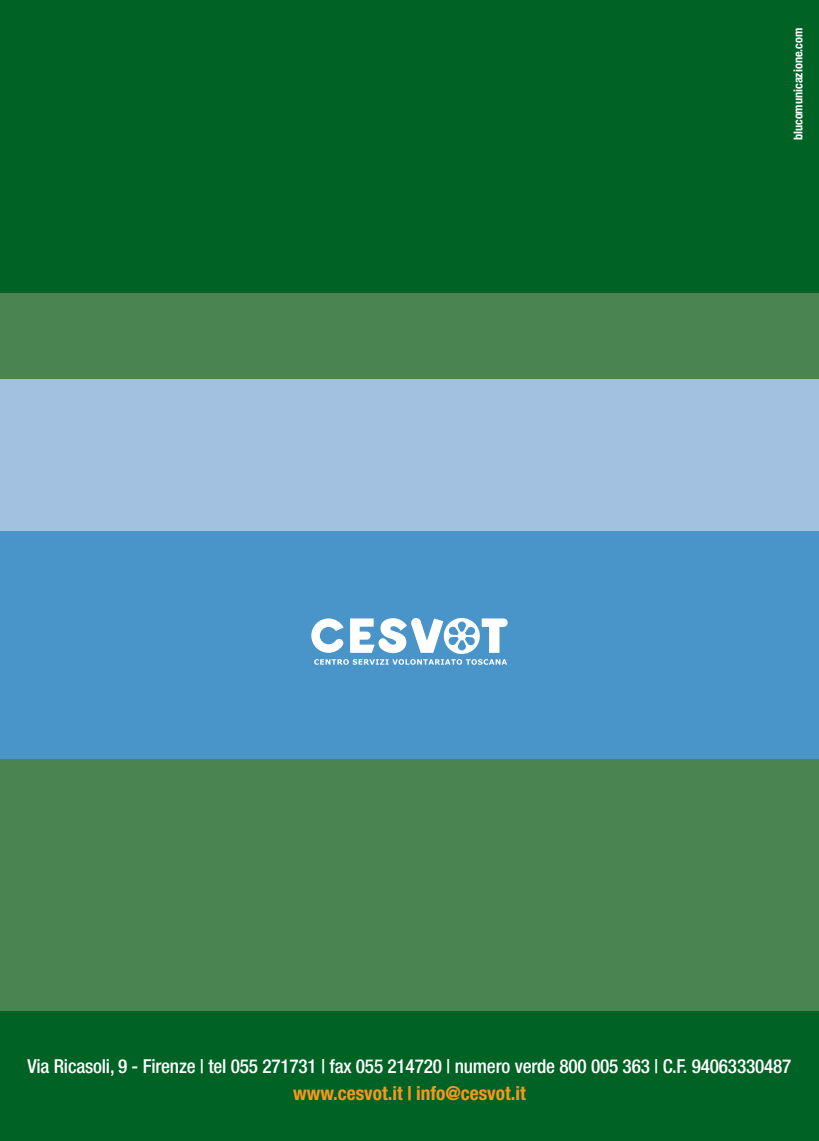
<style>
.page{position:relative;width:819px;height:1141px;background:#fff}
.page>*{position:absolute;margin:0;border:0;box-sizing:border-box;transform-origin:0 0}
.t1{font:500 condensed 19.25px "Helvetica Neue";letter-spacing:-.01em;color:#fff}
.t2{font:700 condensed 19.25px "Helvetica Neue";color:#f7971d}
.t3{font:700 condensed 12.25px "Helvetica Neue";color:#fff}
</style>
<div class="page">
<div style="left:0;top:0;width:819px;height:379px;background:#006224"></div>
<div style="left:0;top:293px;width:819px;height:86px;background:#4a8551"></div>
<div style="left:0;top:432px;width:819px;height:329px;background:#4994c8"></div>
<div style="left:0;top:379px;width:819px;height:152px;background:#a2c1e1"></div>
<div style="left:0;top:759px;width:819px;height:382px;background:#006224"></div>
<svg style="left:311px;top:618px;width:196px;height:47px"></svg>
<div style="left:0;top:759px;width:819px;height:251px;background:#4a8551"></div>
<p class="t3" style="left:790px;top:140px;width:114px;rotate:-90deg">blucomunicazione.com</p>
<p class="t1" style="left:27px;top:1055px;width:765px">Via Ricasoli, 9 - Firenze | tel 055 271731 | fax 055 214720 | numero verde 800 005 363 | C.F. 94063330487</p>
<p class="t2" style="left:293px;top:1081px;width:234px">www.cesvot.it | info@cesvot.it</p>
</div>
